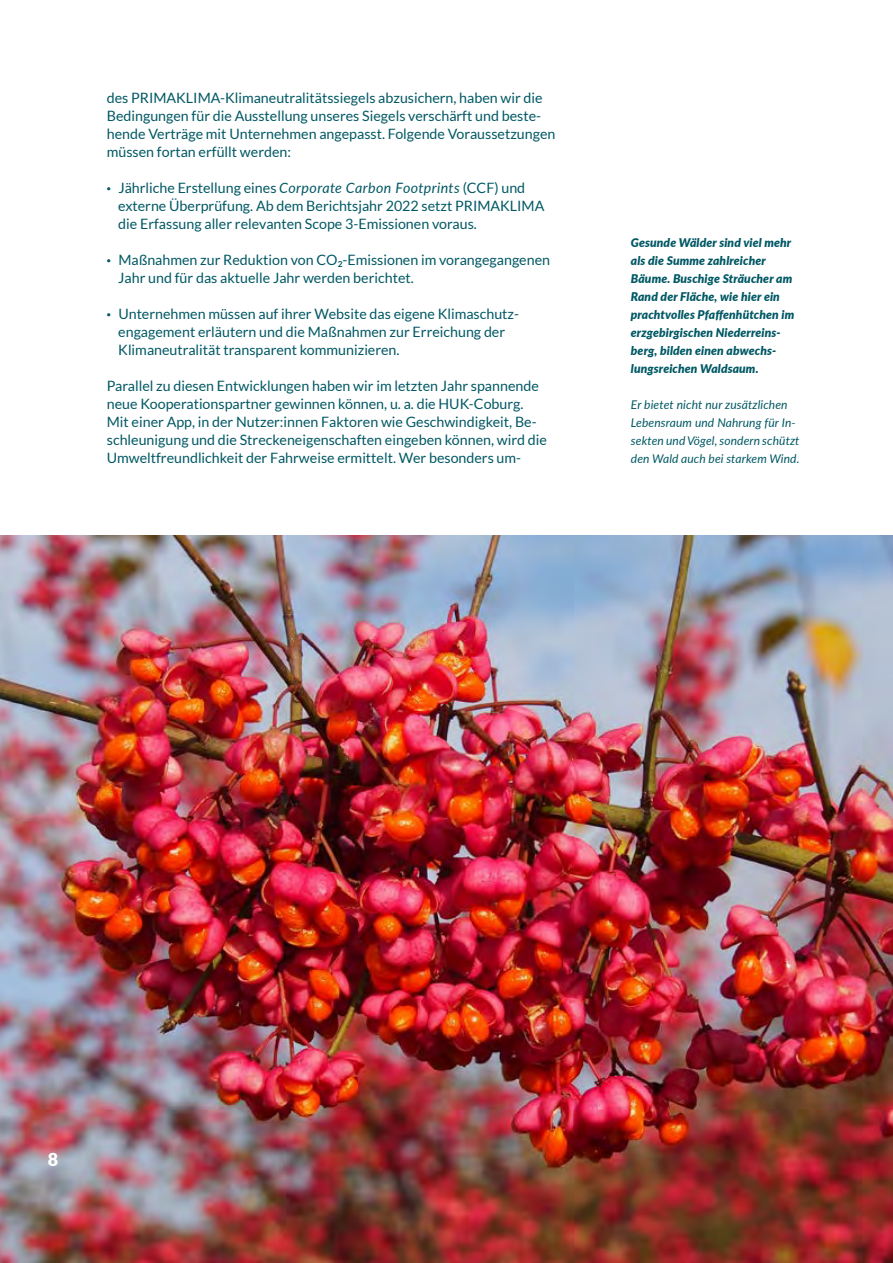
<style>
.page{position:relative;width:893px;height:1263px;background:#fff}
.page>*{position:absolute;margin:0;border:0;box-sizing:border-box;transform-origin:0 0}
.t1{font:900 18px "Lato";color:#fff}
.t2{font:14.25px/18px "Lato";color:#005864}
.t3{font:italic 900 12px/18px "Lato";letter-spacing:.01em;color:#005864}
.t4{font:italic 12px/18px "Lato";letter-spacing:.01em;color:#005864}
.s1{font-weight:900}
.s2{font-style:italic}
</style>
<div class="page">
<img style="left:0;top:535px;width:893px;height:728px">
<p class="t2" style="left:107px;top:89px;width:450px">des PRIMAKLIMA-Klimaneutralitätssiegels abzusichern, haben wir die Bedingungen für die Ausstellung unseres Siegels verschärft und beste&shy;hende Verträge mit Unternehmen angepasst. Folgende Voraussetzungen müssen fortan erfüllt werden:</p>
<p class="t2" style="left:118px;top:179px;width:428px;text-indent:-11px"><span class="s1">·</span> Jährliche Erstellung eines <span class="s2">Corporate Carbon Footprints</span> (CCF) und externe Überprüfung. Ab dem Berichtsjahr 2022 setzt PRIMAKLIMA die Erfassung aller relevanten Scope 3-Emissionen voraus.</p>
<p class="t2" style="left:118px;top:251px;width:433px;text-indent:-11px"><span class="s1">·</span> Maßnahmen zur Reduktion von CO<sub>2</sub>-Emissionen im vorangegangenen<br>Jahr und für das aktuelle Jahr werden berichtet.</p>
<p class="t2" style="left:118px;top:305px;width:401px;text-indent:-11px"><span class="s1">·</span> Unternehmen müssen auf ihrer Website das eigene Klimaschutz&shy;engagement erläutern und die Maßnahmen zur Erreichung der<br>Klimaneutralität transparent kommunizieren.</p>
<p class="t2" style="left:107px;top:377px;width:442px">Parallel zu diesen Entwicklungen haben wir im letzten Jahr spannende neue Kooperationspartner gewinnen können, u. a. die HUK-Coburg.<br>Mit einer App, in der Nutzer:innen Faktoren wie Geschwindigkeit, Be&shy;schleunigung und die Streckeneigenschaften eingeben können, wird die Umweltfreundlichkeit der Fahrweise ermittelt. Wer besonders um-</p>
<p class="t3" style="left:631px;top:233px;width:165px">Gesunde Wälder sind viel mehr als die Summe zahlreicher<br>Bäume. Buschige Sträucher am<br>Rand der Fläche, wie hier ein prachtvolles Pfaffenhütchen im erzgebirgischen Niederreins&shy;berg, bilden einen abwechs&shy;lungsreichen Waldsaum.</p>
<p class="t4" style="left:631px;top:395px;width:170px">Er bietet nicht nur zusätzlichen<br>Lebensraum und Nahrung für In&shy;sekten und Vögel, sondern schützt den Wald auch bei starkem Wind.</p>
<p class="t1" style="left:48px;top:1146px;width:12px">8</p>
</div>
